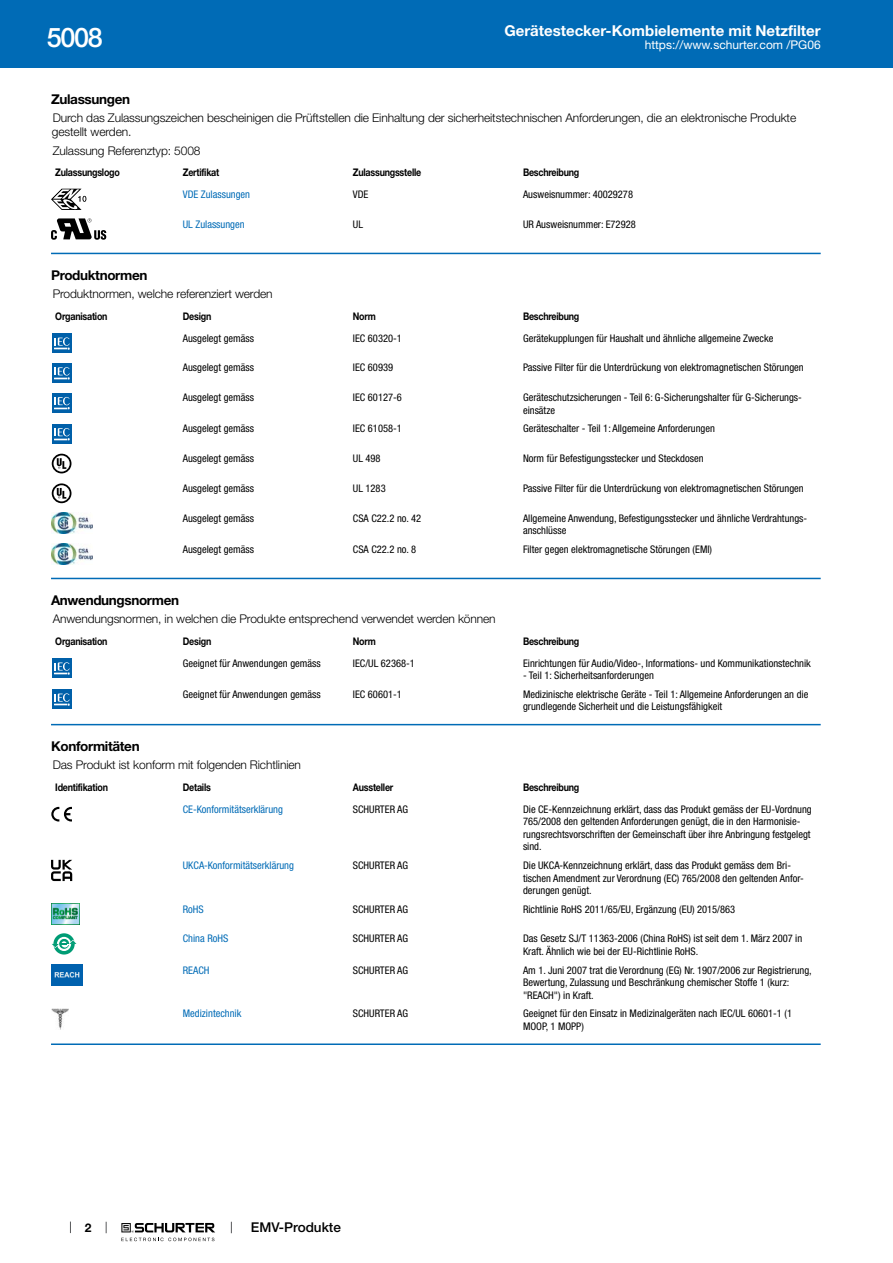
<style>
.page{position:relative;width:893px;height:1263px;background:#fff}
.page>*{position:absolute;margin:0;border:0;box-sizing:border-box;transform-origin:0 0}
.t1{font:500 27px "Helvetica Neue LT";color:#fff}
.t2{font:700 15px "Helvetica Neue LT";color:#fff}
.t3{font:700 13.5px "Helvetica Neue LT";letter-spacing:-.025em;color:#000}
.t4{font:500 13.5px "Helvetica Neue LT";color:#000}
.t5{font:300 12px/14.4px "Helvetica Neue LT";letter-spacing:-.01em;color:#000}
.t6{font:12px "Helvetica Neue LT";color:#fff}
.t7{font:700 12px "Helvetica Neue LT";color:#000}
.t8{font:condensed 10.5px/12.6px "Helvetica Neue LT";color:#000}
.t9{font:700 10.5px "Helvetica Neue LT";letter-spacing:-.025em;color:#000;scale:.85 1}
.t10{font:condensed 10.5px "Helvetica Neue LT";color:#006bb6}
</style>
<div class="page">
<svg style="left:70px;top:1221px;width:1px;height:12px"></svg>
<svg style="left:121px;top:1223px;width:94px;height:18px"></svg>
<div style="left:0;top:0;width:893px;height:68px;background:#006bb6"></div>
<svg style="left:51px;top:189px;width:35px;height:21px"></svg>
<svg style="left:51px;top:218px;width:55px;height:22px"></svg>
<hr style="left:51px;top:253px;width:770px;height:1px;background:#006bb6">
<svg style="left:52px;top:333px;width:20px;height:20px"></svg>
<div style="left:52px;top:334px;width:19px;height:19px;background:#0060a9"></div>
<svg style="left:54px;top:337px;width:16px;height:13px"></svg>
<svg style="left:71px;top:363px;width:1px;height:20px"></svg>
<div style="left:52px;top:363px;width:19px;height:20px;background:#0060a9"></div>
<svg style="left:54px;top:367px;width:16px;height:13px"></svg>
<svg style="left:52px;top:393px;width:20px;height:20px"></svg>
<div style="left:52px;top:393px;width:19px;height:19px;background:#0060a9"></div>
<svg style="left:54px;top:397px;width:16px;height:13px"></svg>
<svg style="left:52px;top:424px;width:20px;height:20px"></svg>
<div style="left:52px;top:424px;width:19px;height:19px;background:#0060a9"></div>
<svg style="left:54px;top:428px;width:16px;height:13px"></svg>
<svg style="left:51px;top:453px;width:21px;height:21px"></svg>
<svg style="left:52px;top:454px;width:19px;height:19px"></svg>
<svg style="left:51px;top:490px;width:21px;height:14px"></svg>
<svg style="left:52px;top:483px;width:19px;height:20px"></svg>
<img style="left:51px;top:512px;width:42px;height:22px">
<img style="left:51px;top:543px;width:42px;height:22px">
<hr style="left:51px;top:578px;width:770px;height:1px;background:#006bb6">
<svg style="left:71px;top:658px;width:1px;height:20px"></svg>
<div style="left:52px;top:658px;width:19px;height:20px;background:#0060a9"></div>
<svg style="left:54px;top:662px;width:16px;height:13px"></svg>
<svg style="left:71px;top:689px;width:1px;height:20px"></svg>
<div style="left:52px;top:689px;width:19px;height:20px;background:#0060a9"></div>
<svg style="left:54px;top:693px;width:16px;height:13px"></svg>
<hr style="left:51px;top:724px;width:770px;height:1px;background:#006bb6">
<svg style="left:51px;top:807px;width:21px;height:14px"></svg>
<svg style="left:51px;top:860px;width:21px;height:21px"></svg>
<img style="left:51px;top:903px;width:29px;height:22px">
<svg style="left:53px;top:933px;width:22px;height:21px"></svg>
<svg style="left:57px;top:937px;width:14px;height:14px"></svg>
<svg style="left:52px;top:939px;width:25px;height:9px"></svg>
<img style="left:51px;top:964px;width:32px;height:22px">
<img style="left:51px;top:1008px;width:17px;height:21px">
<hr style="left:51px;top:1043px;width:770px;height:2px;background:#006bb6">
<h1 class="t1" style="left:47px;top:21px;width:57px">5008</h1>
<h2 class="t2" style="left:504px;top:21px;width:318px">Gerätestecker-Kombielemente mit Netzfilter</h2>
<p class="t6" style="left:645px;top:38px;width:178px">https://www.schurter.com /PG06</p>
<p class="t3" style="left:51px;top:91px;width:81px">Zulassungen</p>
<p class="t5" style="left:52px;top:110px;width:746px">Durch das Zulassungszeichen bescheinigen die Prüftstellen die Einhaltung der sicherheitstechnischen Anforderungen, die an elektronische Produkte gestellt werden.</p>
<p class="t5" style="left:53px;top:143px;width:149px">Zulassung Referenztyp: 5008</p>
<p class="t9" style="left:55px;top:166px;width:78px">Zulassungslogo</p>
<p class="t9" style="left:183px;top:166px;width:44px">Zertifikat</p>
<p class="t9" style="left:353px;top:166px;width:82px">Zulassungsstelle</p>
<p class="t9" style="left:523px;top:166px;width:68px">Beschreibung</p>
<p class="t10" style="left:183px;top:188px;width:69px">VDE Zulassungen</p>
<p class="t8" style="left:353px;top:188px;width:17px">VDE</p>
<p class="t8" style="left:523px;top:188px;width:111px">Ausweisnummer: 40029278</p>
<p class="t10" style="left:183px;top:218px;width:63px">UL Zulassungen</p>
<p class="t8" style="left:353px;top:217px;width:12px">UL</p>
<p class="t8" style="left:523px;top:217px;width:114px">UR Ausweisnummer: E72928</p>
<p class="t3" style="left:51px;top:267px;width:98px">Produktnormen</p>
<p class="t5" style="left:53px;top:287px;width:221px">Produktnormen, welche referenziert werden</p>
<p class="t9" style="left:55px;top:310px;width:63px">Organisation</p>
<p class="t9" style="left:183px;top:310px;width:35px">Design</p>
<p class="t9" style="left:353px;top:310px;width:29px">Norm</p>
<p class="t9" style="left:523px;top:310px;width:68px">Beschreibung</p>
<p class="t8" style="left:183px;top:332px;width:73px">Ausgelegt gemäss</p>
<p class="t8" style="left:353px;top:332px;width:50px">IEC 60320-1</p>
<p class="t8" style="left:523px;top:332px;width:252px">Gerätekupplungen für Haushalt und ähnliche allgemeine Zwecke</p>
<p class="t8" style="left:183px;top:361px;width:73px">Ausgelegt gemäss</p>
<p class="t8" style="left:353px;top:361px;width:42px">IEC 60939</p>
<p class="t8" style="left:523px;top:361px;width:282px">Passive Filter für die Unterdrückung von elektromagnetischen Störungen</p>
<p class="t8" style="left:183px;top:391px;width:73px">Ausgelegt gemäss</p>
<p class="t8" style="left:353px;top:391px;width:50px">IEC 60127-6</p>
<p class="t8" style="left:523px;top:391px;width:280px">Geräteschutzsicherungen - Teil 6: G-Sicherungshalter für G-Sicherungs&shy;einsätze</p>
<p class="t8" style="left:183px;top:422px;width:73px">Ausgelegt gemäss</p>
<p class="t8" style="left:353px;top:422px;width:50px">IEC 61058-1</p>
<p class="t8" style="left:523px;top:422px;width:193px">Geräteschalter - Teil 1: Allgemeine Anforderungen</p>
<p class="t8" style="left:183px;top:452px;width:73px">Ausgelegt gemäss</p>
<p class="t8" style="left:353px;top:452px;width:29px">UL 498</p>
<p class="t8" style="left:523px;top:452px;width:182px">Norm für Befestigungsstecker und Steckdosen</p>
<p class="t8" style="left:183px;top:482px;width:73px">Ausgelegt gemäss</p>
<p class="t8" style="left:353px;top:482px;width:34px">UL 1283</p>
<p class="t8" style="left:523px;top:482px;width:282px">Passive Filter für die Unterdrückung von elektromagnetischen Störungen</p>
<p class="t8" style="left:183px;top:511px;width:73px">Ausgelegt gemäss</p>
<p class="t8" style="left:353px;top:511px;width:70px">CSA C22.2 no. 42</p>
<p class="t8" style="left:523px;top:511px;width:286px">Allgemeine Anwendung, Befestigungsstecker und ähnliche Verdrahtungs&shy;anschlüsse</p>
<p class="t8" style="left:183px;top:543px;width:73px">Ausgelegt gemäss</p>
<p class="t8" style="left:353px;top:543px;width:65px">CSA C22.2 no. 8</p>
<p class="t8" style="left:523px;top:543px;width:191px">Filter gegen elektromagnetische Störungen (EMI)</p>
<p class="t3" style="left:51px;top:592px;width:130px">Anwendungsnormen</p>
<p class="t5" style="left:53px;top:612px;width:444px">Anwendungsnormen, in welchen die Produkte entsprechend verwendet werden können</p>
<p class="t9" style="left:55px;top:635px;width:63px">Organisation</p>
<p class="t9" style="left:183px;top:635px;width:35px">Design</p>
<p class="t9" style="left:353px;top:635px;width:29px">Norm</p>
<p class="t9" style="left:523px;top:635px;width:68px">Beschreibung</p>
<p class="t8" style="left:183px;top:656px;width:139px">Geeignet für Anwendungen gemäss</p>
<p class="t8" style="left:353px;top:656px;width:63px">IEC/UL 62368-1</p>
<p class="t8" style="left:523px;top:656px;width:289px">Einrichtungen für Audio/Video-, Informations- und Kommunikationstechnik</p>
<p class="t8" style="left:523px;top:669px;width:132px">- Teil 1: Sicherheitsanforderungen</p>
<p class="t8" style="left:183px;top:687px;width:139px">Geeignet für Anwendungen gemäss</p>
<p class="t8" style="left:353px;top:687px;width:50px">IEC 60601-1</p>
<p class="t8" style="left:523px;top:687px;width:287px">Medizinische elektrische Geräte - Teil 1: Allgemeine Anforderungen an die grundlegende Sicherheit und die Leistungsfähigkeit</p>
<p class="t3" style="left:51px;top:738px;width:90px">Konformitäten</p>
<p class="t5" style="left:53px;top:758px;width:250px">Das Produkt ist konform mit folgenden Richtlinien</p>
<p class="t9" style="left:55px;top:781px;width:64px">Identifikation</p>
<p class="t9" style="left:183px;top:781px;width:35px">Details</p>
<p class="t9" style="left:353px;top:781px;width:49px">Aussteller</p>
<p class="t9" style="left:523px;top:781px;width:68px">Beschreibung</p>
<p class="t10" style="left:183px;top:803px;width:102px">CE-Konformitätserklärung</p>
<p class="t8" style="left:353px;top:803px;width:57px">SCHURTER AG</p>
<p class="t8" style="left:523px;top:803px;width:290px">Die CE-Kennzeichnung erklärt, dass das Produkt gemäss der EU-Vordnung 765/2008 den geltenden Anforderungen genügt, die in den Harmonisie&shy;rungsrechtsvorschriften der Gemeinschaft über ihre Anbringung festgelegt sind.</p>
<p class="t10" style="left:183px;top:859px;width:113px">UKCA-Konformitätserklärung</p>
<p class="t8" style="left:353px;top:859px;width:57px">SCHURTER AG</p>
<p class="t8" style="left:523px;top:859px;width:282px">Die UKCA-Kennzeichnung erklärt, dass das Produkt gemäss dem Bri&shy;tischen Amendment zur Verordnung (EC) 765/2008 den geltenden Anfor&shy;derungen genügt.</p>
<p class="t10" style="left:183px;top:903px;width:22px">RoHS</p>
<p class="t8" style="left:353px;top:902px;width:57px">SCHURTER AG</p>
<p class="t8" style="left:523px;top:902px;width:214px">Richtlinie RoHS 2011/65/EU, Ergänzung (EU) 2015/863</p>
<p class="t10" style="left:183px;top:933px;width:47px">China RoHS</p>
<p class="t8" style="left:353px;top:932px;width:57px">SCHURTER AG</p>
<p class="t8" style="left:523px;top:932px;width:281px">Das Gesetz SJ/T 11363-2006 (China RoHS) ist seit dem 1. März 2007 in<br>Kraft. Ähnlich wie bei der EU-Richtlinie RoHS.</p>
<p class="t10" style="left:183px;top:964px;width:28px">REACH</p>
<p class="t8" style="left:353px;top:963px;width:57px">SCHURTER AG</p>
<p class="t8" style="left:523px;top:963px;width:290px">Am 1. Juni 2007 trat die Verordnung (EG) Nr. 1907/2006 zur Registrierung,<br>Bewertung, Zulassung und Beschränkung chemischer Stoffe 1 (kurz: "REACH") in Kraft.</p>
<p class="t10" style="left:183px;top:1007px;width:60px">Medizintechnik</p>
<p class="t8" style="left:353px;top:1007px;width:57px">SCHURTER AG</p>
<p class="t8" style="left:523px;top:1007px;width:271px">Geeignet für den Einsatz in Medizinalgeräten nach IEC/UL 60601-1 (1<br>MOOP, 1 MOPP)</p>
<p class="t7" style="left:85px;top:1220px;width:8px">2</p>
<p class="t4" style="left:251px;top:1219px;width:92px">EMV-Produkte</p>
</div>
